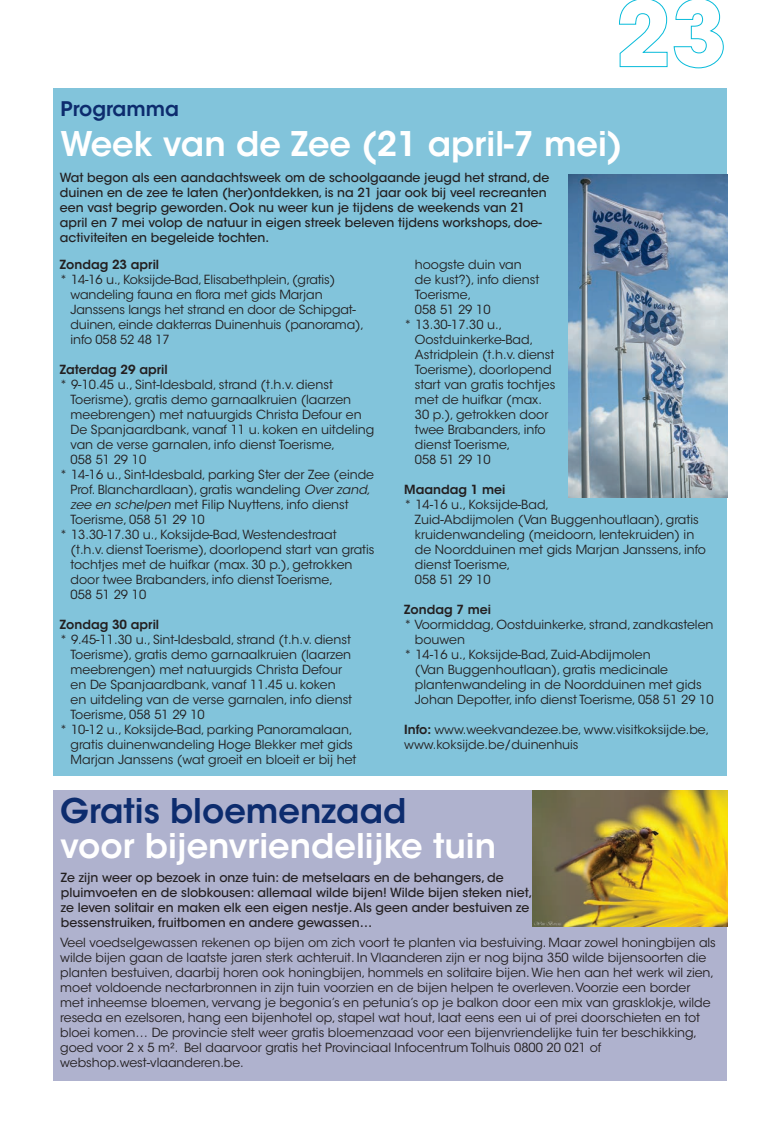
<style>
.page{position:relative;width:780px;height:1134px;background:#fff}
.page>*{position:absolute;margin:0;border:0;box-sizing:border-box;transform-origin:0 0}
.Titels_licht_blauw_i{font:600 33.75px "ITC Avant Garde Std";color:#fff}
.Titels_licht_blauw_i-2{font:600 33.75px "ITC Avant Garde Std";color:#0d2c6e}
.Voortitel_insprong_2{font:600 20px "ITC Avant Garde Std";color:#0d2c6e}
.Body_insprong_2_mm{font:12.5px/15px "ITC Avant Garde Std";color:#231f20}
.Inleiding_insprong_2{font:500 12.5px/15px "ITC Avant Garde Std";color:#231f20}
.Body_insprong_2_mm-2{font:600 12.5px "ITC Avant Garde Std";color:#231f20}
.s1{font-style:italic}
.s2{font-weight:600}
</style>
<div class="page">
<div style="left:53px;top:790px;width:673px;height:291px;background:#afb2ce"></div>
<img style="left:532px;top:790px;width:195px;height:136px">
<div style="left:53px;top:89px;width:674px;height:687px;background:#82c4db"></div>
<img style="left:568px;top:174px;width:159px;height:324px">
<svg style="left:619px;top:0;width:48px;height:67px"></svg>
<svg style="left:673px;top:0;width:50px;height:68px"></svg>
<p class="Voortitel_insprong_2" style="left:61px;top:96px;width:120px">Programma</p>
<p class="Titels_licht_blauw_i" style="left:61px;top:122px;width:563px">Week van de Zee (21 april-7 mei)</p>
<p class="Inleiding_insprong_2" style="left:60px;top:170px;width:491px">Wat begon als een aandachtsweek om de schoolgaande jeugd het strand, de duinen en de zee te laten (her)ontdekken, is na 21 jaar ook bij veel recreanten een vast begrip geworden. Ook nu weer kun je tijdens de weekends van 21 april en 7 mei volop de natuur in eigen streek beleven tijdens workshops, doe&shy;activiteiten en begeleide tochten.</p>
<p class="Body_insprong_2_mm-2" style="left:60px;top:256px;width:101px">Zondag 23 april</p>
<p class="Body_insprong_2_mm" style="left:71px;top:272px;width:295px;text-indent:-11px">* 14-16 u., Koksijde-Bad, Elisabethplein, (gratis) wandeling fauna en flora met gids Marjan Janssens langs het strand en door de Schipgat&shy;duinen, einde dakterras Duinenhuis (panorama), info 058 52 48 17</p>
<p class="Body_insprong_2_mm-2" style="left:60px;top:361px;width:109px">Zaterdag 29 april</p>
<p class="Body_insprong_2_mm" style="left:71px;top:377px;width:305px;text-indent:-11px">* 9-10.45 u., Sint-Idesbald, strand (t.h.v. dienst Toerisme), gratis demo garnaalkruien (laarzen meebrengen) met natuurgids Christa Defour en De Spanjaardbank, vanaf 11 u. koken en uitdeling van de verse garnalen, info dienst Toerisme,<br>058 51 29 10</p>
<p class="Body_insprong_2_mm" style="left:71px;top:467px;width:305px;text-indent:-11px">* 14-16 u., Sint-Idesbald, parking Ster der Zee (einde Prof. Blanchardlaan), gratis wandeling <span class="s1">Over zand, zee en schelpen</span> met Filip Nuyttens, info dienst Toerisme, 058 51 29 10</p>
<p class="Body_insprong_2_mm" style="left:71px;top:527px;width:305px;text-indent:-11px">* 13.30-17.30 u., Koksijde-Bad, Westendestraat<br>(t.h.v. dienst Toerisme), doorlopend start van gratis tochtjes met de huifkar (max. 30 p.), getrokken door twee Brabanders, info dienst Toerisme,<br>058 51 29 10</p>
<p class="Body_insprong_2_mm-2" style="left:60px;top:616px;width:101px">Zondag 30 april</p>
<p class="Body_insprong_2_mm" style="left:71px;top:632px;width:283px;text-indent:-11px">* 9.45-11.30 u., Sint-Idesbald, strand (t.h.v. dienst Toerisme), gratis demo garnaalkruien (laarzen meebrengen) met natuurgids Christa Defour en De Spanjaardbank, vanaf 11.45 u. koken en uitdeling van de verse garnalen, info dienst Toerisme, 058 51 29 10</p>
<p class="Body_insprong_2_mm" style="left:71px;top:722px;width:287px;text-indent:-11px">* 10-12 u., Koksijde-Bad, parking Panoramalaan, gratis duinenwandeling Hoge Blekker met gids<br>Marjan Janssens (wat groeit en bloeit er bij het</p>
<p class="Body_insprong_2_mm" style="left:415px;top:257px;width:126px">hoogste duin van de kust?), info dienst<br>Toerisme,<br>058 51 29 10</p>
<p class="Body_insprong_2_mm" style="left:415px;top:317px;width:142px;text-indent:-11px">* 13.30-17.30 u.,<br>Oostduinkerke-Bad,<br>Astridplein (t.h.v. dienst<br>Toerisme), doorlopend start van gratis tochtjes met de huifkar (max.<br>30 p.), getrokken door twee Brabanders, info dienst Toerisme,<br>058 51 29 10</p>
<p class="Body_insprong_2_mm-2" style="left:404px;top:481px;width:103px">Maandag 1 mei</p>
<p class="Body_insprong_2_mm" style="left:415px;top:497px;width:293px;text-indent:-11px">* 14-16 u., Koksijde-Bad,<br>Zuid-Abdijmolen (Van Buggenhoutlaan), gratis kruidenwandeling (meidoorn, lentekruiden) in de Noordduinen met gids Marjan Janssens, info dienst Toerisme,<br>058 51 29 10</p>
<p class="Body_insprong_2_mm-2" style="left:404px;top:601px;width:88px">Zondag 7 mei</p>
<p class="Body_insprong_2_mm" style="left:415px;top:617px;width:300px;text-indent:-11px">* Voormiddag, Oostduinkerke, strand, zandkastelen bouwen</p>
<p class="Body_insprong_2_mm" style="left:415px;top:647px;width:300px;text-indent:-11px">* 14-16 u., Koksijde-Bad, Zuid-Abdijmolen<br>(Van Buggenhoutlaan), gratis medicinale plantenwandeling in de Noordduinen met gids Johan Depotter, info dienst Toerisme, 058 51 29 10</p>
<p class="Body_insprong_2_mm" style="left:404px;top:722px;width:306px"><span class="s2">Info:</span> www.weekvandezee.be, www.visitkoksijde.be, www.koksijde.be/duinenhuis</p>
<p class="Titels_licht_blauw_i-2" style="left:60px;top:790px;width:348px">Gratis bloemenzaad</p>
<p class="Titels_licht_blauw_i" style="left:60px;top:825px;width:437px">voor bijenvriendelijke tuin</p>
<p class="Inleiding_insprong_2" style="left:61px;top:870px;width:473px">Ze zijn weer op bezoek in onze tuin: de metselaars en de behangers, de pluimvoeten en de slobkousen: allemaal wilde bijen! Wilde bijen steken niet, ze leven solitair en maken elk een eigen nestje. Als geen ander bestuiven ze bessenstruiken, fruitbomen en andere gewassen…</p>
<p class="Body_insprong_2_mm" style="left:60px;top:935px;width:657px">Veel voedselgewassen rekenen op bijen om zich voort te planten via bestuiving. Maar zowel honingbijen als wilde bijen gaan de laatste jaren sterk achteruit. In Vlaanderen zijn er nog bijna 350 wilde bijensoorten die planten bestuiven, daarbij horen ook honingbijen, hommels en solitaire bijen. Wie hen aan het werk wil zien, moet voldoende nectarbronnen in zijn tuin voorzien en de bijen helpen te overleven. Voorzie een border met inheemse bloemen, vervang je begonia’s en petunia’s op je balkon door een mix van grasklokje, wilde reseda en ezelsoren, hang een bijenhotel op, stapel wat hout, laat eens een ui of prei doorschieten en tot bloei komen… De provincie stelt weer gratis bloemenzaad voor een bijenvriendelijke tuin ter beschikking, goed voor 2 x 5 m². Bel daarvoor gratis het Provinciaal Infocentrum Tolhuis 0800 20 021 of webshop.west-vlaanderen.be.</p>
</div>
